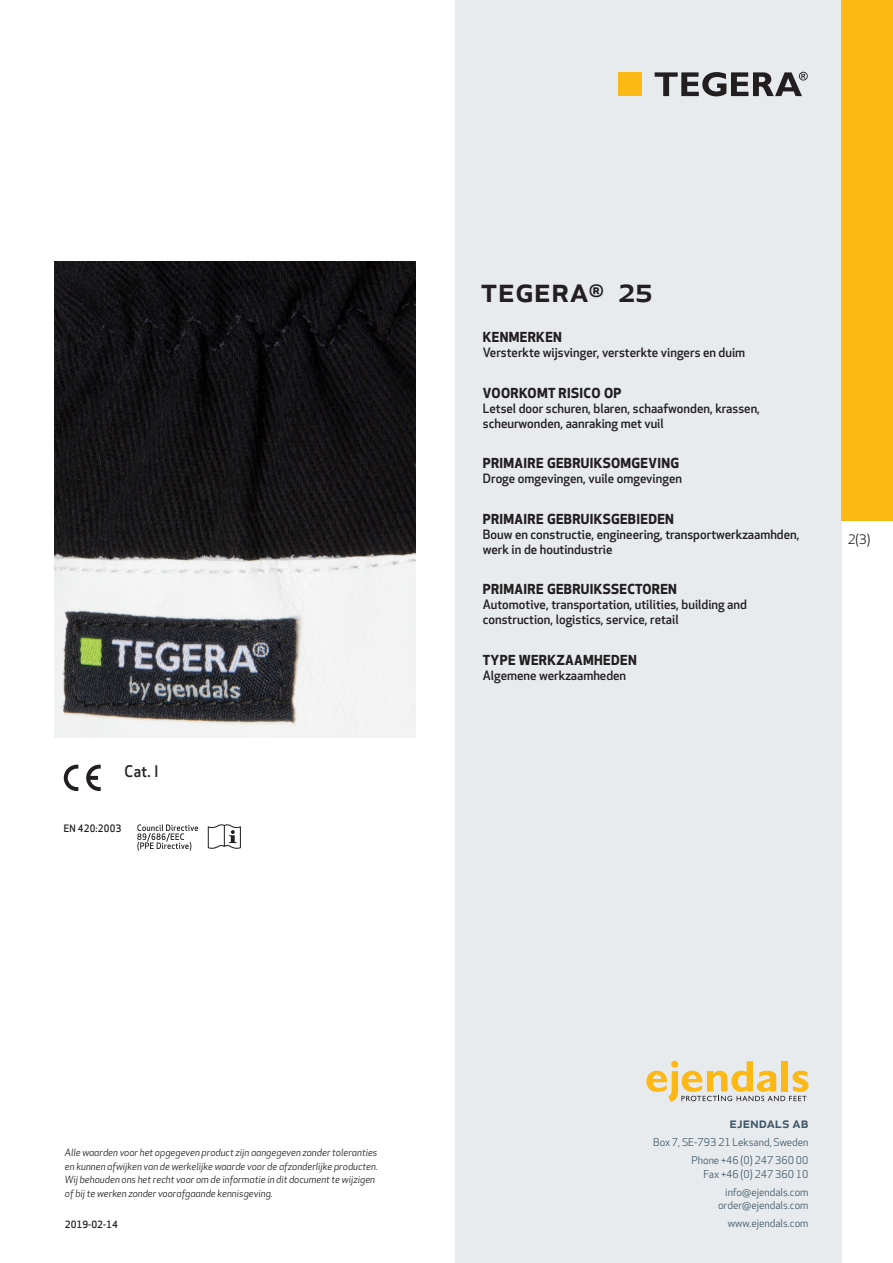
<style>
.page{position:relative;width:893px;height:1263px;background:#fff}
.page>*{position:absolute;margin:0;border:0;box-sizing:border-box;transform-origin:0 0}
.prodname{font:500 34.5px "Apex New";color:#231f20}
.Artikel{font:500 15.6px "Apex New";color:#231f20;scale:.95 1}
.t1{font:500 15px "Apex New";color:#405968}
.Funktion_body{font:700 13.5px "Apex New";letter-spacing:.025em;color:#231f20}
.t2{font:12.75px "Apex New";color:#231f20}
.Funktion_body-2{font:500 12.6px/15px "Apex New";color:#231f20}
.t3{font:10.5px/18px "Apex New";color:#405968;text-align:right}
.t4{font:500 10.05px "Apex New";color:#231f20;scale:.95 1}
.t5{font:italic 9.75px/13.5px "Apex New";color:#231f20}
.Sidfot_datum{font:500 9.75px "Apex New";color:#231f20}
</style>
<div class="page">
<div style="left:455px;top:0;width:387px;height:1263px;background:#e8ebee"></div>
<svg style="left:646px;top:1061px;width:162px;height:40px"></svg>
<div style="left:842px;top:0;width:51px;height:520px;background:#fcb814"></div>
<div style="left:618px;top:72px;width:24px;height:24px;background:#fcb814"></div>
<svg style="left:655px;top:72px;width:153px;height:24px"></svg>
<svg style="left:86px;top:765px;width:15px;height:26px"></svg>
<svg style="left:64px;top:765px;width:14px;height:26px"></svg>
<svg style="left:137px;top:824px;width:61px;height:27px"></svg>
<svg style="left:208px;top:824px;width:33px;height:25px"></svg>
<img style="left:54px;top:261px;width:361px;height:477px">
<p class="Artikel" style="left:125px;top:761px;width:37px">Cat. I</p>
<p class="t4" style="left:64px;top:821px;width:62px">EN 420:2003</p>
<p class="prodname" style="left:480px;top:266px;width:174px">TEGERA<sup>®</sup> 25</p>
<p class="Funktion_body" style="left:483px;top:327px;width:81px">KENMERKEN</p>
<p class="Funktion_body-2" style="left:483px;top:345px;width:264px">Versterkte wijsvinger, versterkte vingers en duim</p>
<p class="Funktion_body" style="left:483px;top:383px;width:140px">VOORKOMT RISICO OP</p>
<p class="Funktion_body-2" style="left:483px;top:400px;width:279px">Letsel door schuren, blaren, schaafwonden, krassen, scheurwonden, aanraking met vuil</p>
<p class="Funktion_body" style="left:483px;top:453px;width:198px">PRIMAIRE GEBRUIKSOMGEVING</p>
<p class="Funktion_body-2" style="left:483px;top:471px;width:201px">Droge omgevingen, vuile omgevingen</p>
<p class="Funktion_body" style="left:483px;top:509px;width:193px">PRIMAIRE GEBRUIKSGEBIEDEN</p>
<p class="Funktion_body-2" style="left:483px;top:526px;width:318px">Bouw en constructie, engineering, transportwerkzaamhden, werk in de houtindustrie</p>
<p class="Funktion_body" style="left:483px;top:580px;width:196px">PRIMAIRE GEBRUIKSSECTOREN</p>
<p class="Funktion_body-2" style="left:483px;top:597px;width:266px">Automotive, transportation, utilities, building and construction, logistics, service, retail</p>
<p class="Funktion_body" style="left:483px;top:650px;width:155px">TYPE WERKZAAMHEDEN</p>
<p class="Funktion_body-2" style="left:483px;top:668px;width:145px">Algemene werkzaamheden</p>
<p class="t2" style="left:848px;top:531px;width:24px">2(3)</p>
<p class="t5" style="left:65px;top:1146px;width:315px">Alle waarden voor het opgegeven product zijn aangegeven zonder toleranties en kunnen afwijken van de werkelijke waarde voor de afzonderlijke producten.<br>Wij behouden ons het recht voor om de informatie in dit document te wijzigen of bij te werken zonder voorafgaande kennisgeving.</p>
<p class="Sidfot_datum" style="left:65px;top:1218px;width:54px">2019-02-14</p>
<p class="t1" style="left:729px;top:1113px;width:80px">ejendals ab</p>
<p class="t3" style="left:653px;top:1133px;width:157px">Box 7, SE-793 21 Leksand, Sweden<br>Phone +46 (0) 247 360 00</p>
<p class="t3" style="left:703px;top:1165px;width:107px">Fax +46 (0) 247 360 10 info@ejendals.com</p>
<p class="t3" style="left:718px;top:1196px;width:92px">order@ejendals.com</p>
<p class="t3" style="left:728px;top:1215px;width:82px">www.ejendals.com</p>
</div>
